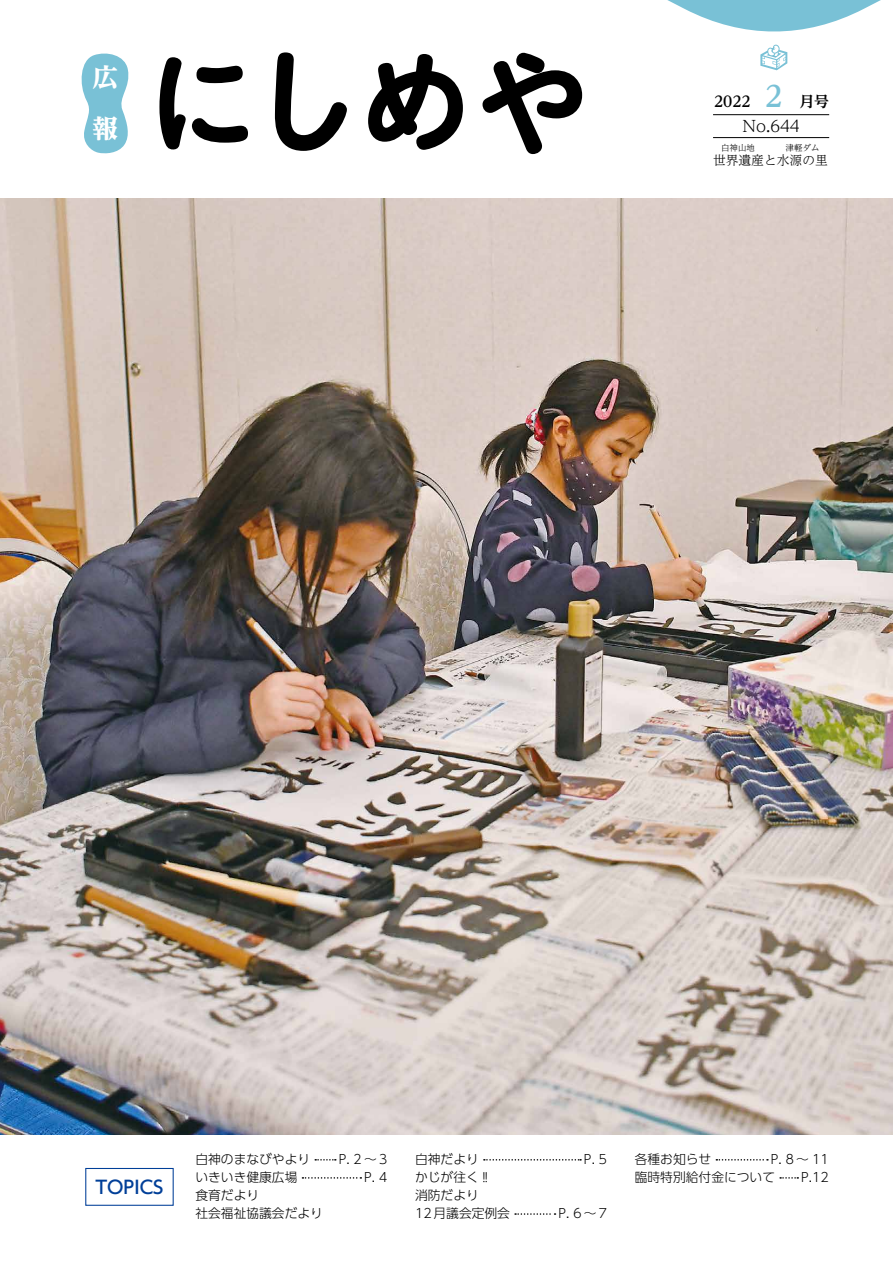
<style>
.page{position:relative;width:893px;height:1263px;background:#fff}
.page>*{position:absolute;margin:0;border:0;box-sizing:border-box;transform-origin:0 0}
.t1{font:800 25.5px/51px "UD Reimin Pr 6";color:#fff}
.t2{font:500 18px "UD Shin Go Pr 6";color:#003f98}
.t3{font:300 15.9px "UD Reimin Pr 6";color:#000}
.t4{font:700 14.85px "UD Reimin Pr 6";color:#000}
.t5{font:300 12.75px/18.1px "UD Shin Go Pr 6";color:#000}
.t6{font:300 12.75px "UD Reimin Pr 6";color:#000}
.t7{font:300 8.55px "UD Reimin Pr 6";color:#000}
.s1{font-size:28.65px;color:#79c1d6}
</style>
<div class="page">
<img style="left:0;top:199px;width:893px;height:935px">
<svg style="left:315px;top:1159px;width:21px;height:1px"></svg>
<svg style="left:302px;top:1177px;width:59px;height:1px"></svg>
<svg style="left:484px;top:1159px;width:97px;height:1px"></svg>
<svg style="left:515px;top:1213px;width:40px;height:2px"></svg>
<svg style="left:716px;top:1159px;width:52px;height:1px"></svg>
<svg style="left:780px;top:1177px;width:18px;height:1px"></svg>
<div style="left:85px;top:1168px;width:89px;height:38px;border:1px solid #003f98"></div>
<svg style="left:81px;top:53px;width:48px;height:101px"></svg>
<hr style="left:713px;top:114px;width:116px;height:1px;background:#000">
<hr style="left:713px;top:137px;width:116px;height:1px;background:#000">
<svg style="left:159px;top:57px;width:89px;height:92px"></svg>
<svg style="left:275px;top:52px;width:72px;height:99px"></svg>
<svg style="left:368px;top:54px;width:95px;height:96px"></svg>
<svg style="left:482px;top:53px;width:100px;height:101px"></svg>
<svg style="left:667px;top:0;width:214px;height:70px"></svg>
<h1 class="t1" style="left:92px;top:52px;width:26px">広報</h1>
<p class="t4" style="left:714px;top:89px;width:117px">2022 <span class="s1">２</span> 月号</p>
<p class="t3" style="left:742px;top:113px;width:59px">No.644</p>
<p class="t7" style="left:721px;top:141px;width:36px">白神山地</p>
<p class="t7" style="left:785px;top:141px;width:36px">津軽ダム</p>
<p class="t6" style="left:713px;top:150px;width:116px">世界遺産と水源の里</p>
<h2 class="t2" style="left:95px;top:1172px;width:70px">TOPICS</h2>
<p class="t5" style="left:195px;top:1150px;width:116px">白神のまなびやより</p>
<p class="t5" style="left:339px;top:1150px;width:52px">P.２〜３</p>
<p class="t5" style="left:195px;top:1168px;width:104px">いきいき健康広場</p>
<p class="t5" style="left:364px;top:1168px;width:27px">P.４</p>
<p class="t5" style="left:195px;top:1186px;width:129px">食育だより<br>社会福祉協議会だより</p>
<p class="t5" style="left:415px;top:1150px;width:65px">白神だより</p>
<p class="t5" style="left:584px;top:1150px;width:27px">P.５</p>
<p class="t5" style="left:415px;top:1168px;width:96px">かじが往く‼<br>消防だより<br>12月議会定例会</p>
<p class="t5" style="left:558px;top:1204px;width:52px">P.６〜７</p>
<p class="t5" style="left:635px;top:1150px;width:78px">各種お知らせ</p>
<p class="t5" style="left:635px;top:1150px;width:196px;text-indent:136px">P.８〜 11臨時特別給付金について</p>
<p class="t5" style="left:801px;top:1168px;width:29px">P.12</p>
</div>
